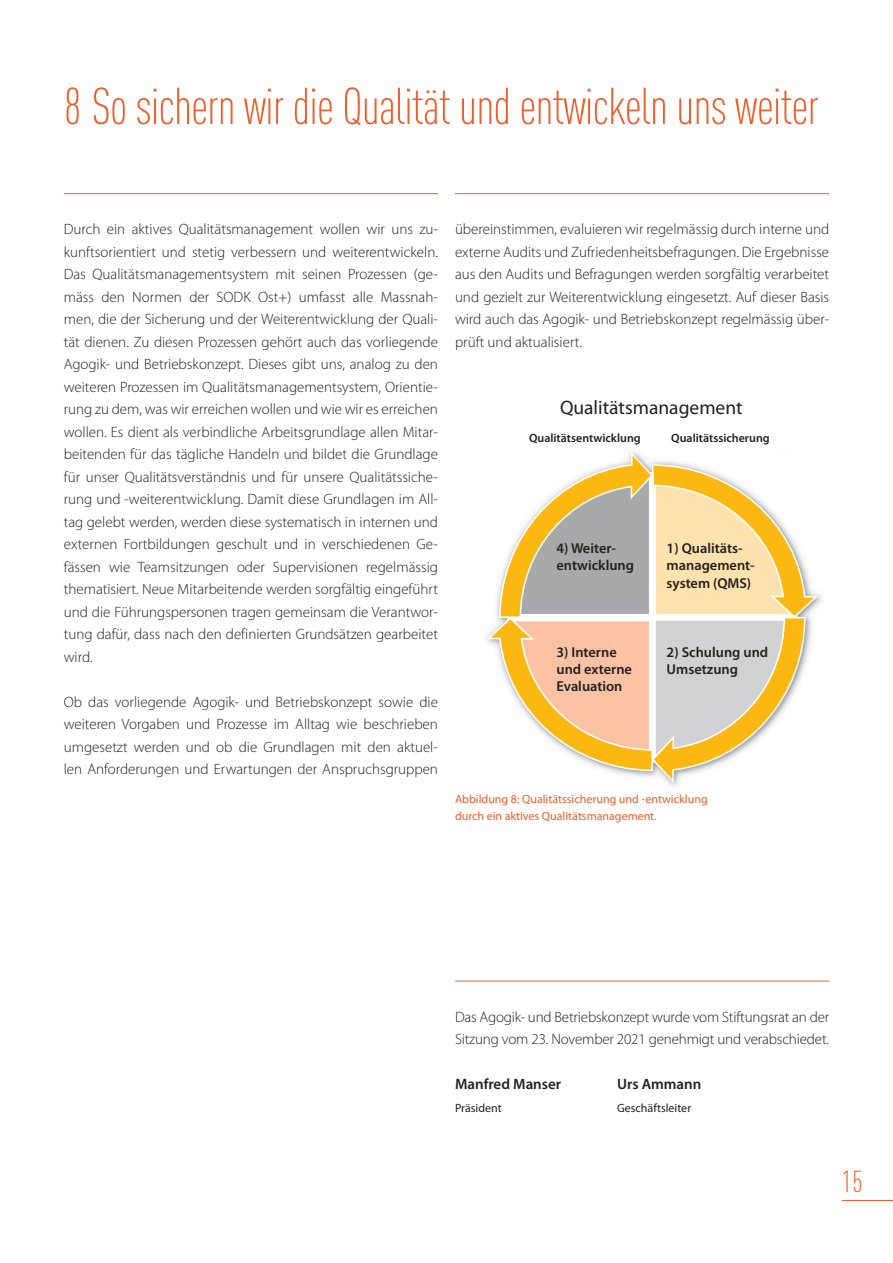
<style>
.page{position:relative;width:893px;height:1263px;background:#fff}
.page>*{position:absolute;margin:0;border:0;box-sizing:border-box;transform-origin:0 0}
.t1{font:300 condensed 51px "DINOT";letter-spacing:-.02em;color:#f15c28}
.t2{font:300 condensed 30px "DINOT";color:#f15c28}
.t3{font:19.5px "Myriad Pro";color:#221f1f}
.t4{font:300 15px/22.5px "Myriad Pro";color:#221f1f;text-align:justify}
.t5{font:600 15px "Myriad Pro";color:#221f1f}
.t6{font:600 14.4px/17.2px "Myriad Pro";color:#221f1f}
.t7{font:12px/16.5px "Myriad Pro";color:#f15c28}
.t8{font:600 12px "Myriad Pro";color:#221f1f}
.t9{font:12px "Myriad Pro";color:#221f1f}
</style>
<div class="page">
<hr style="left:842px;top:1200px;width:51px;height:1px;background:#f15c28">
<hr style="left:455px;top:981px;width:374px;height:1px;background:#f15c28">
<hr style="left:64px;top:193px;width:374px;height:1px;background:#f15c28">
<hr style="left:455px;top:193px;width:374px;height:1px;background:#f15c28">
<svg style="left:486px;top:451px;width:334px;height:334px"></svg>
<h1 class="t1" style="left:64px;top:87px;width:756px">8 So sichern wir die Qualität und entwickeln uns weiter</h1>
<p class="t4" style="left:64px;top:218px;width:376px">Durch ein aktives Qualitätsmanagement wollen wir uns zu&shy;kunftsorientiert und stetig verbessern und weiterentwickeln.<br>Das Qualitätsmanagementsystem mit seinen Prozessen (ge&shy;mäss den Normen der SODK Ost+) umfasst alle Massnah&shy;men, die der Sicherung und der Weiterentwicklung der Quali&shy;tät dienen. Zu diesen Prozessen gehört auch das vorliegende Agogik- und Betriebskonzept. Dieses gibt uns, analog zu den weiteren Prozessen im Qualitätsmanagementsystem, Orientie&shy;rung zu dem, was wir erreichen wollen und wie wir es erreichen wollen. Es dient als verbindliche Arbeitsgrundlage allen Mitar&shy;beitenden für das tägliche Handeln und bildet die Grundlage für unser Qualitätsverständnis und für unsere Qualitätssiche&shy;rung und -weiterentwicklung. Damit diese Grundlagen im All&shy;tag gelebt werden, werden diese systematisch in internen und externen Fortbildungen geschult und in verschiedenen Ge&shy;fässen wie Teamsitzungen oder Supervisionen regelmässig thematisiert. Neue Mitarbeitende werden sorgfältig eingeführt und die Führungspersonen tragen gemeinsam die Verantwor&shy;tung dafür, dass nach den definierten Grundsätzen gearbeitet wird.</p>
<p class="t4" style="left:64px;top:691px;width:376px">Ob das vorliegende Agogik- und Betriebskonzept sowie die weiteren Vorgaben und Prozesse im Alltag wie beschrieben umgesetzt werden und ob die Grundlagen mit den aktuel&shy;len Anforderungen und Erwartungen der Anspruchsgruppen</p>
<p class="t4" style="left:455px;top:218px;width:376px">übereinstimmen, evaluieren wir regelmässig durch interne und externe Audits und Zufriedenheitsbefragungen. Die Ergebnisse aus den Audits und Befragungen werden sorgfältig verarbeitet und gezielt zur Weiterentwicklung eingesetzt. Auf dieser Basis wird auch das Agogik- und Betriebskonzept regelmässig über&shy;prüft und aktualisiert.</p>
<h3 class="t3" style="left:560px;top:398px;width:184px">Qualitätsmanagement</h3>
<p class="t8" style="left:529px;top:434px;width:113px">Qualitätsentwicklung</p>
<p class="t8" style="left:671px;top:434px;width:100px">Qualitätssicherung</p>
<p class="t6" style="left:556px;top:541px;width:79px">4) Weiter&shy;entwicklung</p>
<p class="t6" style="left:556px;top:644px;width:77px">3) Interne und externe<br>Evaluation</p>
<p class="t6" style="left:667px;top:541px;width:90px">1) Qualitäts&shy;management&shy;system (QMS)</p>
<p class="t6" style="left:667px;top:644px;width:103px">2) Schulung und<br>Umsetzung</p>
<p class="t7" style="left:455px;top:791px;width:254px">Abbildung 8: Qualitätssicherung und -entwicklung durch ein aktives Qualitätsmanagement.</p>
<p class="t4" style="left:455px;top:1006px;width:376px">Das Agogik- und Betriebskonzept wurde vom Stiftungsrat an der<br>Sitzung vom 23. November 2021 genehmigt und verabschiedet.</p>
<p class="t5" style="left:455px;top:1078px;width:108px">Manfred Manser</p>
<p class="t5" style="left:617px;top:1078px;width:86px">Urs Ammann</p>
<p class="t9" style="left:455px;top:1102px;width:48px">Präsident</p>
<p class="t9" style="left:617px;top:1102px;width:76px">Geschäftsleiter</p>
<h2 class="t2" style="left:842px;top:1171px;width:22px">15</h2>
</div>
